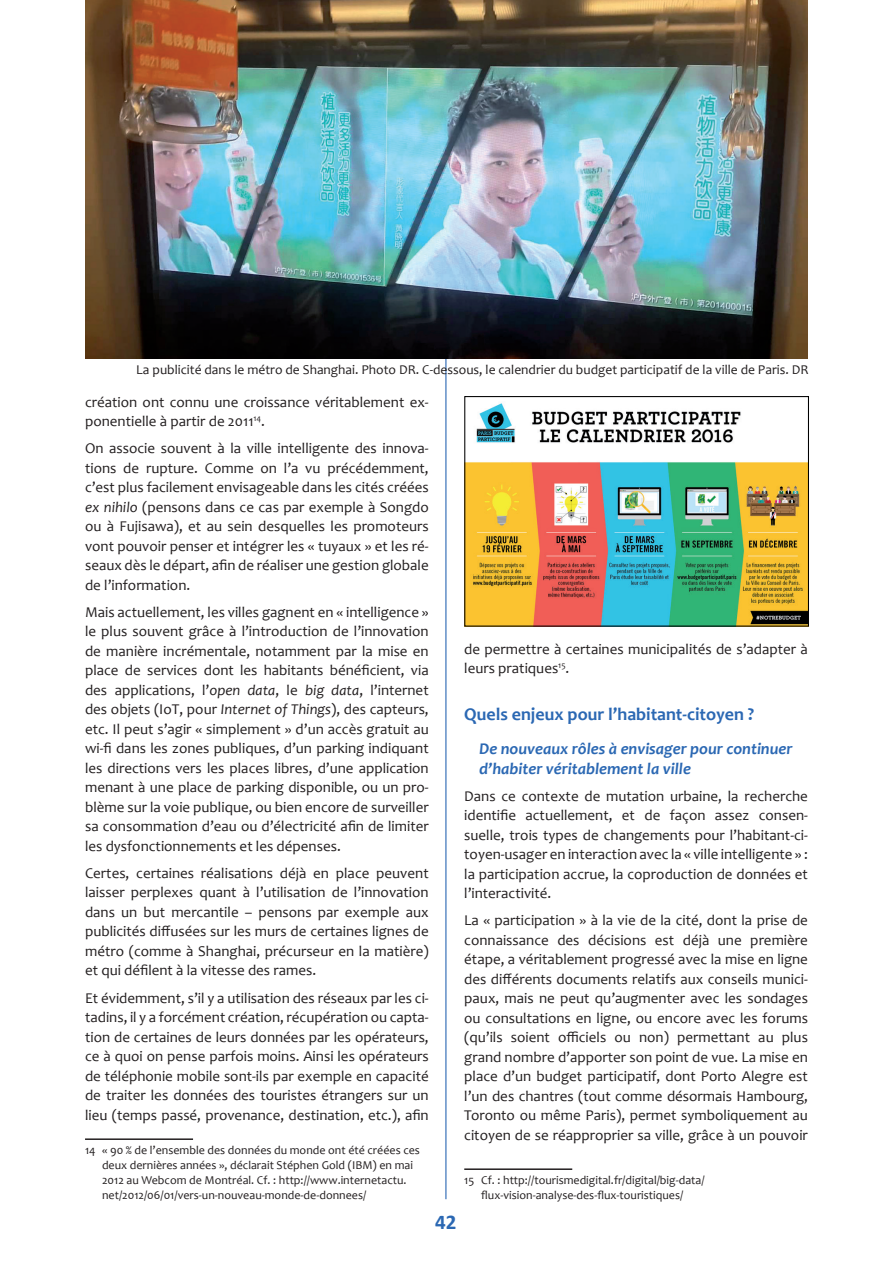
<style>
.page{position:relative;width:893px;height:1263px;background:#fff}
.page>*{position:absolute;margin:0;border:0;box-sizing:border-box;transform-origin:0 0}
.t1{font:700 21px "Calibri";color:#2b68b3}
.t2{font:700 18px "Candara";color:#2b68b3}
.t3{font:italic 700 16.5px/19.5px "Candara";color:#2b68b3}
.t4{font:15px/19.5px "Candara";color:#231f20;text-align:justify}
.t5{font:13.5px "Candara";color:#231f20}
.t6{font:12px/15px "Candara";color:#231f20}
.s1{font-style:italic}
</style>
<div class="page">
<hr style="left:445px;top:86px;width:1px;height:1113px;background:#2b68b3">
<hr style="left:85px;top:1138px;width:108px;height:2px;background:#231f20">
<hr style="left:464px;top:1168px;width:108px;height:2px;background:#231f20">
<img style="left:85px;top:0;width:723px;height:358px">
<img style="left:466px;top:403px;width:341px;height:222px">
<div style="left:464px;top:396px;width:345px;height:231px;border:1px solid #000"></div>
<p class="t5" style="left:136px;top:361px;width:674px">La publicité dans le métro de Shanghai. Photo DR. C-dessous, le calendrier du budget participatif de la ville de Paris. DR</p>
<p class="t4" style="left:85px;top:392px;width:345px">création ont connu une croissance véritablement ex&shy;ponentielle à partir de 2011<sup>14</sup>.</p>
<p class="t4" style="left:85px;top:438px;width:345px">On associe souvent à la ville intelligente des innova&shy;tions de rupture. Comme on l’a vu précédemment, c’est plus facilement envisageable dans les cités créées <span class="s1">ex nihilo</span> (pensons dans ce cas par exemple à Songdo ou à Fujisawa), et au sein desquelles les promoteurs vont pouvoir penser et intégrer les « tuyaux » et les ré&shy;seaux dès le départ, afin de réaliser une gestion globale de l’information.</p>
<p class="t4" style="left:85px;top:602px;width:345px">Mais actuellement, les villes gagnent en « intelligence » le plus souvent grâce à l’introduction de l’innovation de manière incrémentale, notamment par la mise en place de services dont les habitants bénéficient, via des applications, l’<span class="s1">open data</span>, le <span class="s1">big data</span>, l’internet des objets (IoT, pour <span class="s1">Internet of Things</span>), des capteurs, etc. Il peut s’agir « simplement » d’un accès gratuit au wi-fi dans les zones publiques, d’un parking indiquant les directions vers les places libres, d’une application menant à une place de parking disponible, ou un pro&shy;blème sur la voie publique, ou bien encore de surveiller sa consommation d’eau ou d’électricité afin de limiter les dysfonctionnements et les dépenses.</p>
<p class="t4" style="left:85px;top:863px;width:345px">Certes, certaines réalisations déjà en place peuvent laisser perplexes quant à l’utilisation de l’innovation dans un but mercantile – pensons par exemple aux publicités diffusées sur les murs de certaines lignes de métro (comme à Shanghai, précurseur en la matière) et qui défilent à la vitesse des rames.</p>
<p class="t4" style="left:85px;top:987px;width:345px">Et évidemment, s’il y a utilisation des réseaux par les ci&shy;tadins, il y a forcément création, récupération ou capta&shy;tion de certaines de leurs données par les opérateurs, ce à quoi on pense parfois moins. Ainsi les opérateurs de téléphonie mobile sont-ils par exemple en capacité de traiter les données des touristes étrangers sur un lieu (temps passé, provenance, destination, etc.), afin</p>
<p class="t6" style="left:102px;top:1142px;width:319px;text-indent:-17px">14 « 90 % de l’ensemble des données du monde ont été créées ces deux dernières années », déclarait Stéphen Gold (IBM) en mai 2012 au Webcom de Montréal. Cf. : http://www.internetactu. net/2012/06/01/vers-un-nouveau-monde-de-donnees/</p>
<h1 class="t1" style="left:435px;top:1209px;width:23px">42</h1>
<p class="t4" style="left:464px;top:639px;width:345px">de permettre à certaines municipalités de s’adapter à leurs pratiques<sup>15</sup>.</p>
<p class="t2" style="left:464px;top:702px;width:292px">Quels enjeux pour l’habitant-citoyen ?</p>
<p class="t3" style="left:479px;top:739px;width:315px">De nouveaux rôles à envisager pour continuer d’habiter véritablement la ville</p>
<p class="t4" style="left:464px;top:786px;width:345px">Dans ce contexte de mutation urbaine, la recherche identifie actuellement, et de façon assez consen&shy;suelle, trois types de changements pour l’habitant-ci&shy;toyen-usager en interaction avec la « ville intelligente » : la participation accrue, la coproduction de données et l’interactivité.</p>
<p class="t4" style="left:464px;top:910px;width:345px">La « participation » à la vie de la cité, dont la prise de connaissance des décisions est déjà une première étape, a véritablement progressé avec la mise en ligne des différents documents relatifs aux conseils munici&shy;paux, mais ne peut qu’augmenter avec les sondages ou consultations en ligne, ou encore avec les forums (qu’ils soient officiels ou non) permettant au plus grand nombre d’apporter son point de vue. La mise en place d’un budget participatif, dont Porto Alegre est l’un des chantres (tout comme désormais Hambourg, Toronto ou même Paris), permet symboliquement au citoyen de se réapproprier sa ville, grâce à un pouvoir</p>
<p class="t6" style="left:464px;top:1172px;width:242px;text-align:center">15 Cf. : http://tourismedigital.fr/digital/big-data/ flux-vision-analyse-des-flux-touristiques/</p>
</div>
